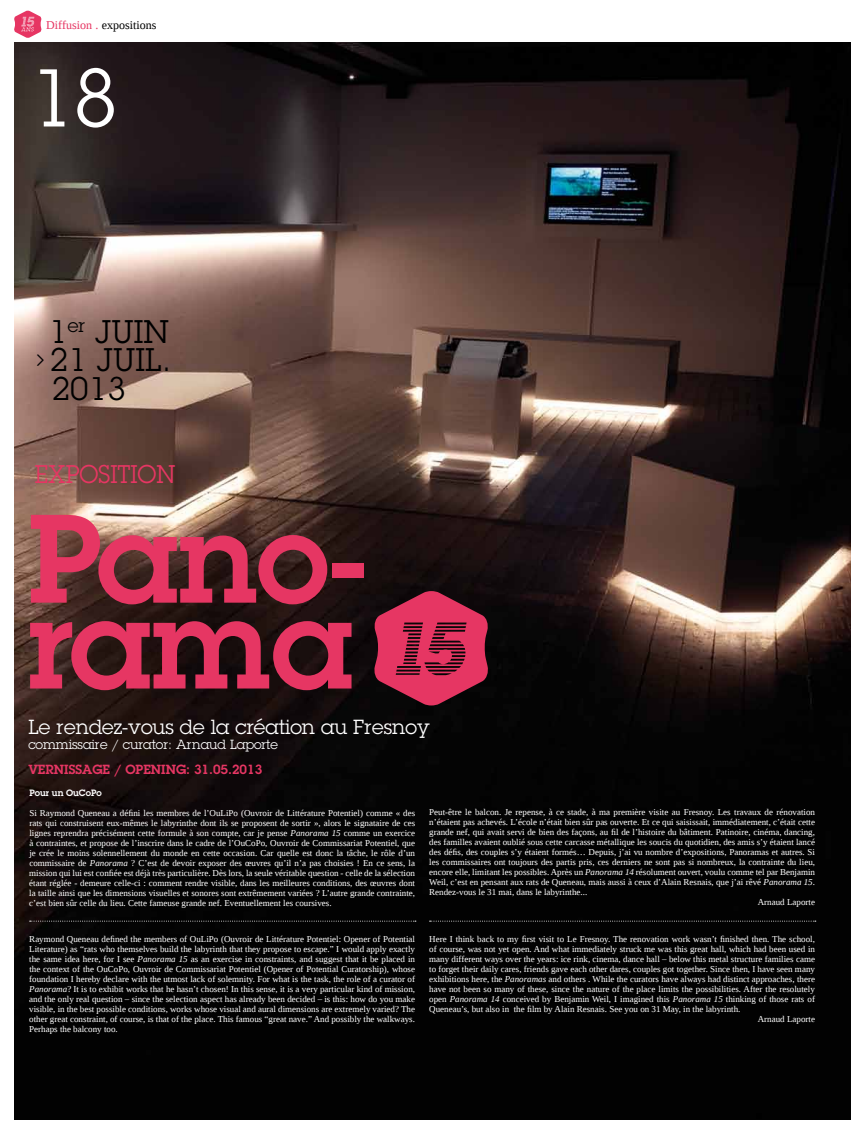
<style>
.page{position:relative;width:851px;height:1134px;background:#fff}
.page>*{position:absolute;margin:0;border:0;box-sizing:border-box;transform-origin:0 0}
.t1{font:600 123px "Lubalin Graph";color:#e63663}
.t2{font:80px "Lubalin Graph";color:#fff}
.t3{font:32px "Lubalin Graph";color:#000}
.t4{font:25px "Lubalin Graph";color:#e63663;scale:.95 1}
.t5{font:20px "Lubalin Graph";color:#fff}
.t6{font:13px "Lubalin Graph";color:#fff}
.t7{font:600 13px "Lubalin Graph";color:#e63663}
.t8{font:12px "Liberation Serif";color:#000}
.t9{font:9px/10px "Liberation Serif";color:#fff;text-align:justify}
.t10{font:600 9px "Lubalin Graph";color:#fff}
.s1{color:#e63663}
.s2{font-style:italic}
</style>
<div class="page">
<img style="left:14px;top:43px;width:836px;height:1077px">
<svg style="left:30px;top:921px;width:386px;height:1px"></svg>
<svg style="left:429px;top:921px;width:386px;height:1px"></svg>
<svg style="left:373px;top:591px;width:116px;height:114px;background:#9c2644"></svg>
<svg style="left:14px;top:11px;width:28px;height:27px"></svg>
<h3 class="t8" style="left:46px;top:18px;width:112px"><span class="s1">Diffusion .</span> expositions</h3>
<h2 class="t2" style="left:29px;top:48px;width:91px">18</h2>
<h3 class="t3" style="left:49px;top:312px;width:121px">1<sup>er</sup> juin</h3>
<h3 class="t3" style="left:36px;top:340px;width:137px"><sup>&gt;</sup> 21 juil.</h3>
<h3 class="t3" style="left:52px;top:368px;width:76px">2013</h3>
<h3 class="t4" style="left:35px;top:459px;width:146px">Exposition</h3>
<h1 class="t1" style="left:28px;top:478px;width:341px">Pano-</h1>
<h1 class="t1" style="left:28px;top:563px;width:326px">rama</h1>
<h3 class="t5" style="left:28px;top:714px;width:403px">Le rendez-vous de la création au Fresnoy</h3>
<h3 class="t6" style="left:28px;top:737px;width:251px">commissaire / curator: Arnaud Laporte</h3>
<h3 class="t7" style="left:28px;top:761px;width:235px">Vernissage / opening: 31.05.2013</h3>
<p class="t10" style="left:29px;top:787px;width:74px">Pour un OuCoPo</p>
<p class="t9" style="left:29px;top:808px;width:387px">Si Raymond Queneau a défini les membres de l’OuLiPo (Ouvroir de Littérature Potentiel) comme « des rats qui construisent eux-mêmes le labyrinthe dont ils se proposent de sortir », alors le signataire de ces lignes reprendra précisément cette formule à son compte, car je pense <span class="s2">Panorama 15</span> comme un exercice à contraintes, et propose de l’inscrire dans le cadre de l’OuCoPo, Ouvroir de Commissariat Potentiel, que je crée le moins solennellement du monde en cette occasion. Car quelle est donc la tâche, le rôle d’un commissaire de <span class="s2">Panorama</span> ? C’est de devoir exposer des œuvres qu’il n’a pas choisies ! En ce sens, la mission qui lui est confiée est déjà très particulière. Dès lors, la seule véritable question - celle de la sélection étant réglée - demeure celle-ci : comment rendre visible, dans les meilleures conditions, des œuvres dont la taille ainsi que les dimensions visuelles et sonores sont extrêmement variées ? L’autre grande contrainte, c’est bien sûr celle du lieu. Cette fameuse grande nef. Eventuellement les coursives.</p>
<p class="t9" style="left:429px;top:807px;width:387px">Peut-être le balcon. Je repense, à ce stade, à ma première visite au Fresnoy. Les travaux de rénovation</p>
<p class="t9" style="left:429px;top:817px;width:387px">n’étaient pas achevés. L’école n’était bien sûr pas ouverte. Et ce qui saisissait, immédiatement, c’était cette</p>
<p class="t9" style="left:429px;top:827px;width:387px">grande nef, qui avait servi de bien des façons, au fil de l’histoire du bâtiment. Patinoire, cinéma, dancing,</p>
<p class="t9" style="left:429px;top:837px;width:387px">des familles avaient oublié sous cette carcasse métallique les soucis du quotidien, des amis s’y étaient lancé</p>
<p class="t9" style="left:429px;top:847px;width:387px">des défis, des couples s’y étaient formés… Depuis, j’ai vu nombre d’expositions, Panoramas et autres. Si</p>
<p class="t9" style="left:429px;top:857px;width:387px">les commissaires ont toujours des partis pris, ces derniers ne sont pas si nombreux, la contrainte du lieu,</p>
<p class="t9" style="left:429px;top:867px;width:387px">encore elle, limitant les possibles. Après un <span class="s2">Panorama 14</span> résolument ouvert, voulu comme tel par Benjamin</p>
<p class="t9" style="left:429px;top:877px;width:387px">Weil, c’est en pensant aux rats de Queneau, mais aussi à ceux d’Alain Resnais, que j’ai rêvé <span class="s2">Panorama 15</span>.</p>
<p class="t9" style="left:429px;top:887px;width:159px">Rendez-vous le 31 mai, dans le labyrinthe...</p>
<p class="t9" style="left:757px;top:897px;width:59px">Arnaud Laporte</p>
<p class="t9" style="left:29px;top:933px;width:387px">Raymond Queneau defined the members of OuLiPo (Ouvroir de Littérature Potentiel: Opener of Potential Literature) as “rats who themselves build the labyrinth that they propose to escape.” I would apply exactly the same idea here, for I see <span class="s2">Panorama 15</span> as an exercise in constraints, and suggest that it be placed in the context of the OuCoPo, Ouvroir de Commissariat Potentiel (Opener of Potential Curatorship), whose foundation I hereby declare with the utmost lack of solemnity. For what is the task, the role of a curator of <span class="s2">Panorama</span>? It is to exhibit works that he hasn’t chosen! In this sense, it is a very particular kind of mission, and the only real question – since the selection aspect has already been decided – is this: how do you make visible, in the best possible conditions, works whose visual and aural dimensions are extremely varied? The other great constraint, of course, is that of the place. This famous “great nave.” And possibly the walkways.<br>Perhaps the balcony too.</p>
<p class="t9" style="left:429px;top:933px;width:387px">Here I think back to my first visit to Le Fresnoy. The renovation work wasn’t finished then. The school,</p>
<p class="t9" style="left:429px;top:943px;width:387px">of course, was not yet open. And what immediately struck me was this great hall, which had been used in</p>
<p class="t9" style="left:429px;top:953px;width:387px">many different ways over the years: ice rink, cinema, dance hall – below this metal structure families came</p>
<p class="t9" style="left:429px;top:963px;width:387px">to forget their daily cares, friends gave each other dares, couples got together. Since then, I have seen many</p>
<p class="t9" style="left:429px;top:973px;width:387px">exhibitions here, the <span class="s2">Panoramas</span> and others . While the curators have always had distinct approaches, there</p>
<p class="t9" style="left:429px;top:983px;width:387px">have not been so many of these, since the nature of the place limits the possibilities. After the resolutely</p>
<p class="t9" style="left:429px;top:993px;width:387px">open <span class="s2">Panorama 14</span> conceived by Benjamin Weil, I imagined this <span class="s2">Panorama 15</span> thinking of those rats of</p>
<p class="t9" style="left:429px;top:1003px;width:313px">Queneau’s, but also in the film by Alain Resnais. See you on 31 May, in the labyrinth.</p>
<p class="t9" style="left:757px;top:1013px;width:59px">Arnaud Laporte</p>
</div>
